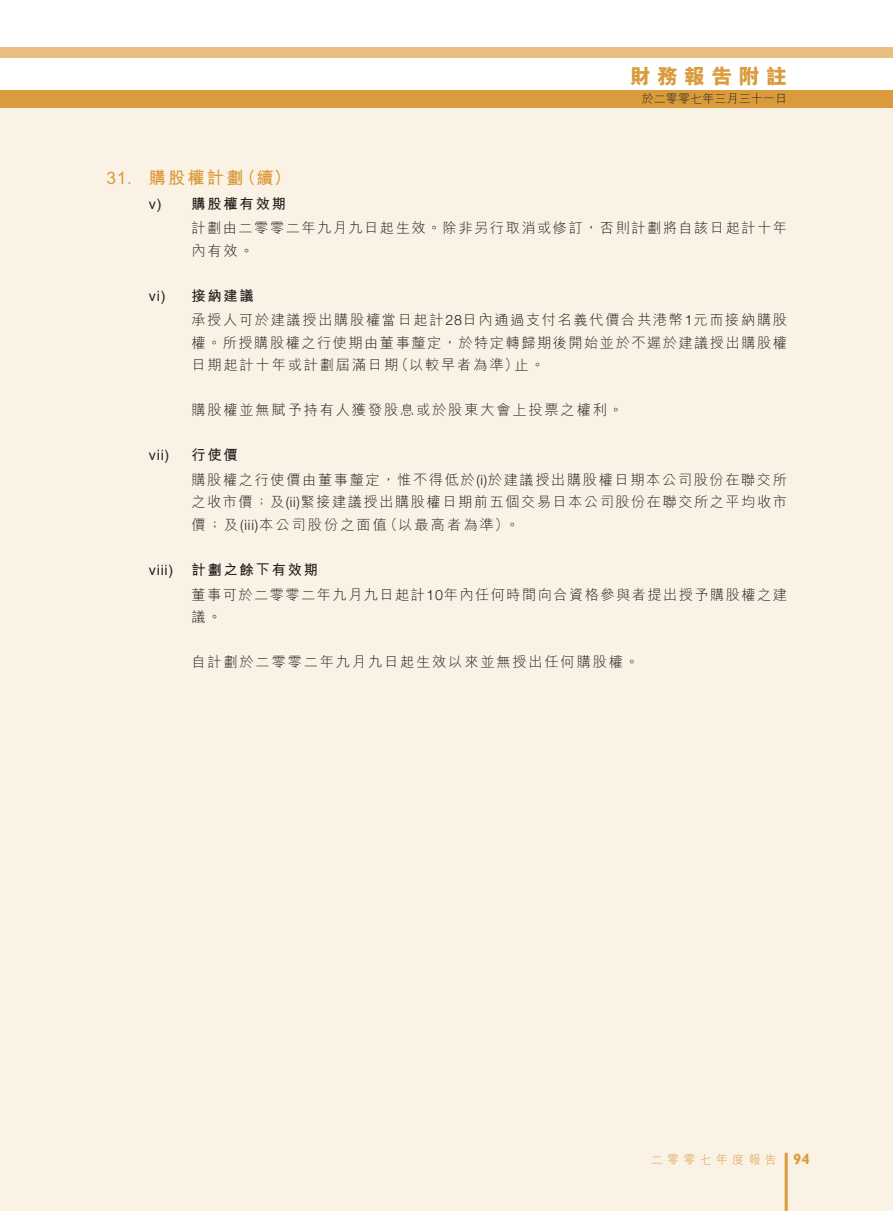
<style>
.page{position:relative;width:893px;height:1211px;background:#fff}
.page>*{position:absolute;margin:0;border:0;box-sizing:border-box;transform-origin:0 0}
.t1{font:800 21px "M Hei";letter-spacing:.295em;color:#d99b3b}
.t2{font:700 17.25px "M Hei";letter-spacing:.12em;color:#d99b3b}
.t3{font:300 14.25px/22.5px "M Hei";letter-spacing:.11em;color:#231f20}
.t4{font:700 14.25px "M Hei";letter-spacing:.125em;color:#231f20}
.t5{font:300 12px "M Hei";letter-spacing:.01em;color:#231f20}
.t6{font:300 12px "M Hei";letter-spacing:.355em;color:#d99b3b}
.s1{font-weight:700}
.s2{font-family:"Helvetica Neue"}
.s3{font-family:"Gill Sans";font-weight:700;font-size:15px}
</style>
<div class="page">
<div style="left:0;top:101px;width:892px;height:1109px;background:#fbf2e6"></div>
<div style="left:0;top:90px;width:892px;height:17px;background:#d99b3b"></div>
<div style="left:0;top:48px;width:892px;height:10px;background:#e8be81"></div>
<hr style="left:784px;top:1152px;width:3px;height:58px;background:#d99b3b">
<h1 class="t1" style="left:629px;top:68px;width:159px">財務報告附註</h1>
<p class="t5" style="left:641px;top:94px;width:147px">於二零零七年三月三十一日</p>
<p class="t2" style="left:106px;top:171px;width:186px">31. 購股權計劃（續）</p>
<p class="t4" style="left:149px;top:198px;width:139px">v) 購股權有效期</p>
<p class="t3" style="left:191px;top:218px;width:597px">計劃由二零零二年九月九日起生效。除非另行取消或修訂，否則計劃將自該日起計十年內有效。</p>
<p class="t3" style="left:191px;top:285px;width:597px;line-height:24.6px;text-indent:-43px"><span class="s1">vi) 接納建議<br></span>承授人可於建議授出購股權當日起計<span class="s2">28</span>日內通過支付名義代價合共港幣<span class="s2">1</span>元而接納購股</p>
<p class="t3" style="left:191px;top:333px;width:597px">權。所授購股權之行使期由董事釐定，於特定轉歸期後開始並於不遲於建議授出購股權日期起計十年或計劃屆滿日期（以較早者為準）止。</p>
<p class="t3" style="left:191px;top:400px;width:433px">購股權並無賦予持有人獲發股息或於股東大會上投票之權利。</p>
<p class="t4" style="left:149px;top:449px;width:22px">vii)</p>
<p class="t3" style="left:191px;top:444px;width:597px;line-height:24.6px"><span class="s1">行使價<br></span>購股權之行使價由董事釐定，惟不得低於<span class="s2">(i)</span>於建議授出購股權日期本公司股份在聯交所</p>
<p class="t3" style="left:191px;top:493px;width:597px">之收市價；及<span class="s2">(ii)</span>緊接建議授出購股權日期前五個交易日本公司股份在聯交所之平均收市價；及<span class="s2">(iii)</span>本公司股份之面值（以最高者為準）。</p>
<p class="t4" style="left:149px;top:564px;width:26px">viii)</p>
<p class="t3" style="left:191px;top:559px;width:597px;line-height:24.6px"><span class="s1">計劃之餘下有效期<br></span>董事可於二零零二年九月九日起計<span class="s2">10</span>年內任何時間向合資格參與者提出授予購股權之建</p>
<p class="t3" style="left:191px;top:607px;width:32px">議。</p>
<p class="t3" style="left:191px;top:652px;width:449px">自計劃於二零零二年九月九日起生效以來並無授出任何購股權。</p>
<p class="t6" style="left:651px;top:1154px;width:160px">二零零七年度報告 <span class="s3">94</span></p>
</div>
